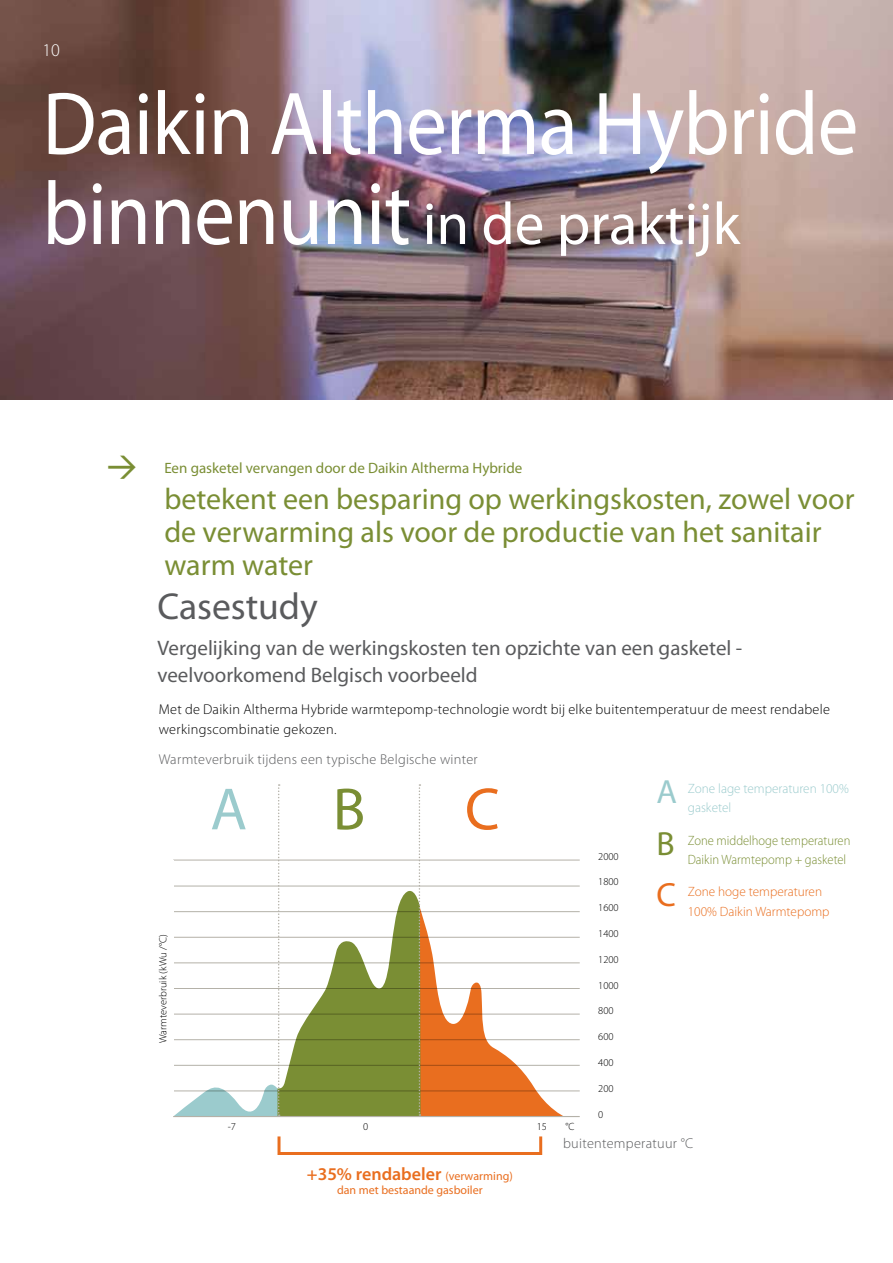
<style>
.page{position:relative;width:893px;height:1263px;background:#fff}
.page>*{position:absolute;margin:0;border:0;box-sizing:border-box;transform-origin:0 0}
.t1{font:90px "Myriad Pro";letter-spacing:-.01em;color:#fff;scale:.9 1}
.t2{font:60px "Myriad Pro";color:#fff}
.t3{font:60px "Myriad Pro";color:#9bcbcd}
.t4{font:60px "Myriad Pro";color:#7a8e34}
.t5{font:60px "Myriad Pro";color:#e96e1f}
.t6{font:37.65px "Myriad Pro";color:#5a5b5d}
.t7{font:33.6px "Myriad Pro";color:#9bcbcd}
.t8{font:33.6px "Myriad Pro";color:#7a8e34}
.t9{font:33.6px "Myriad Pro";color:#e96e1f}
.t10{font:30px/33px "Myriad Pro";color:#7a8e34}
.t11{font:29.7px "DIN Medium Alternate";color:#7a8e34}
.t12{font:21px/27px "Myriad Pro";color:#5a5b5d}
.t13{font:600 18px "Myriad Pro";color:#e96e1f}
.t14{font:300 18px "Myriad Pro";color:#fff}
.t15{font:15px "Myriad Pro";color:#7a8e34}
.t16{font:300 14.25px/19.5px "Myriad Pro";letter-spacing:.02em;color:#000}
.t17{font:300 14.25px "Myriad Pro";letter-spacing:.02em;color:#5a5b5d}
.t18{font:300 13.5px/19.5px "Myriad Pro";color:#7a8e34;scale:.93 1}
.t19{font:300 13.5px/19.5px "Myriad Pro";color:#e96e1f}
.t20{font:300 13.5px/19.5px "Myriad Pro";color:#9bcbcd}
.t21{font:12px "Myriad Pro";color:#e96e1f}
.t22{font:300 10.5px "Myriad Pro";color:#000}
.s1{font-size:90px}
.s2{font-weight:400;font-size:12px}
</style>
<div class="page">
<img style="left:0;top:0;width:893px;height:399px">
<hr style="left:173px;top:886px;width:407px;height:1px;background:#b4b1a8">
<hr style="left:173px;top:860px;width:407px;height:1px;background:#b4b1a8">
<hr style="left:173px;top:911px;width:407px;height:1px;background:#b4b1a8">
<hr style="left:173px;top:937px;width:407px;height:1px;background:#b4b1a8">
<hr style="left:173px;top:963px;width:407px;height:1px;background:#b4b1a8">
<hr style="left:173px;top:988px;width:407px;height:1px;background:#b4b1a8">
<hr style="left:173px;top:1014px;width:407px;height:1px;background:#b4b1a8">
<hr style="left:173px;top:1039px;width:407px;height:1px;background:#b4b1a8">
<hr style="left:173px;top:1065px;width:407px;height:1px;background:#b4b1a8">
<hr style="left:173px;top:1091px;width:407px;height:1px;background:#b4b1a8">
<div style="left:278px;top:1135px;width:264px;height:20px;border:3px solid #e96e1f"></div>
<svg style="left:173px;top:784px;width:390px;height:332px"></svg>
<hr style="left:173px;top:1116px;width:407px;height:1px;background:#b4b1a8">
<p class="t14" style="left:43px;top:40px;width:19px">10</p>
<h1 class="t1" style="left:43px;top:68px;width:908px">Daikin Altherma Hybride</h1>
<h2 class="t2" style="left:43px;top:187px;width:699px"><span class="s1">binnenunit</span> in de praktijk</h2>
<h3 class="t11" style="left:143px;top:452px;width:32px;rotate:90deg">&gt;</h3>
<p class="t15" style="left:164px;top:459px;width:360px">Een gasketel vervangen door de Daikin Altherma Hybride</p>
<h3 class="t10" style="left:164px;top:482px;width:692px">betekent een besparing op werkingskosten, zowel voor de verwarming als voor de productie van het sanitair warm water</h3>
<h3 class="t6" style="left:158px;top:583px;width:162px">Casestudy</h3>
<h3 class="t12" style="left:158px;top:634px;width:586px">Vergelijking van de werkingskosten ten opzichte van een gasketel - veelvoorkomend Belgisch voorbeeld</h3>
<p class="t16" style="left:159px;top:700px;width:673px">Met de Daikin Altherma Hybride warmtepomp-technologie wordt bij elke buitentemperatuur de meest rendabele werkingscombinatie gekozen.</p>
<p class="t17" style="left:159px;top:751px;width:321px">Warmteverbruik tijdens een typische Belgische winter</p>
<p class="t22" style="left:157px;top:1043px;width:110px;rotate:-90deg">Warmteverbruik (kWu /°C)</p>
<h2 class="t3" style="left:210px;top:772px;width:38px">A</h2>
<h2 class="t4" style="left:333px;top:772px;width:34px">B</h2>
<h2 class="t5" style="left:465px;top:772px;width:36px">C</h2>
<h3 class="t7" style="left:656px;top:771px;width:22px">A</h3>
<h3 class="t8" style="left:656px;top:822px;width:20px">B</h3>
<h3 class="t9" style="left:656px;top:873px;width:21px">C</h3>
<p class="t22" style="left:598px;top:850px;width:22px">2000</p>
<p class="t22" style="left:598px;top:876px;width:22px">1800</p>
<p class="t22" style="left:598px;top:902px;width:22px">1600</p>
<p class="t22" style="left:598px;top:928px;width:22px">1400</p>
<p class="t22" style="left:598px;top:953px;width:22px">1200</p>
<p class="t22" style="left:598px;top:979px;width:22px">1000</p>
<p class="t22" style="left:598px;top:1005px;width:17px">800</p>
<p class="t22" style="left:598px;top:1031px;width:17px">600</p>
<p class="t22" style="left:598px;top:1057px;width:17px">400</p>
<p class="t22" style="left:598px;top:1082px;width:17px">200</p>
<p class="t22" style="left:598px;top:1108px;width:7px">0</p>
<p class="t22" style="left:228px;top:1121px;width:10px">-7</p>
<p class="t22" style="left:363px;top:1121px;width:7px">0</p>
<p class="t22" style="left:537px;top:1121px;width:12px">15</p>
<p class="t22" style="left:565px;top:1121px;width:11px">°C</p>
<p class="t20" style="left:688px;top:779px;width:162px">Zone lage temperaturen 100% gasketel</p>
<p class="t18" style="left:688px;top:831px;width:176px">Zone middelhoge temperaturen<br>Daikin Warmtepomp + gasketel</p>
<p class="t19" style="left:688px;top:882px;width:143px">Zone hoge temperaturen<br>100% Daikin Warmtepomp</p>
<p class="t13" style="left:307px;top:1163px;width:207px">+35% rendabeler <span class="s2">(verwarming)</span></p>
<p class="t21" style="left:337px;top:1182px;width:147px">dan met bestaande gasboiler</p>
<p class="t17" style="left:563px;top:1135px;width:132px">buitentemperatuur °C</p>
</div>
